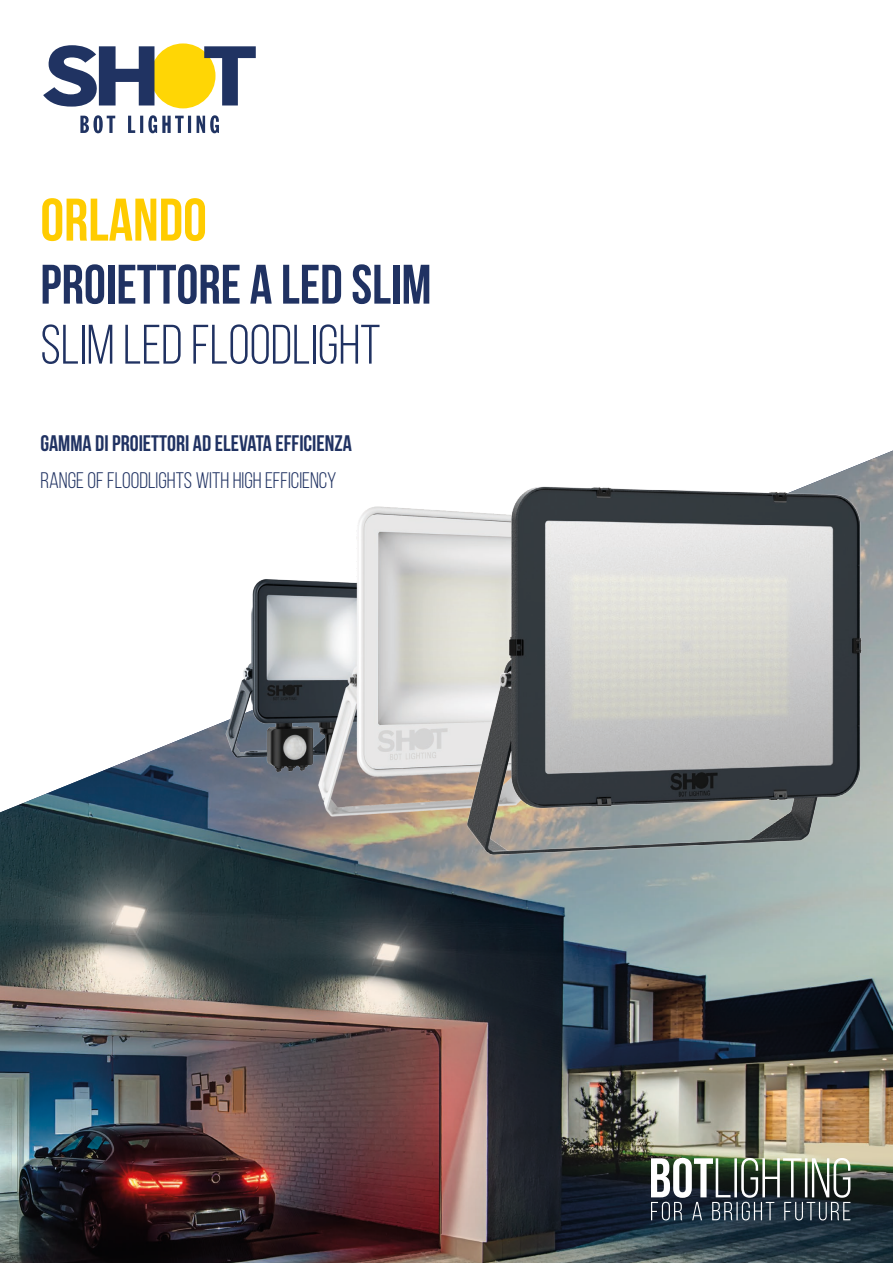
<style>
.page{position:relative;width:893px;height:1263px;background:#fff}
.page>*{position:absolute;margin:0;border:0;box-sizing:border-box;transform-origin:0 0}
.t1{font:700 60px "Bebas Neue";color:#fc0}
.t2{font:700 55.5px "Bebas Neue";color:#203262}
.t3{font:55.5px "Bebas Neue";color:#203262}
.t4{font:700 22.5px "Bebas Neue";color:#203262}
.t5{font:22.5px "Bebas Neue";color:#203262}
</style>
<div class="page">
<img style="left:0;top:451px;width:893px;height:812px">
<img style="left:208px;top:495px;width:248px;height:334px">
<svg style="left:651px;top:1158px;width:199px;height:62px"></svg>
<div style="left:151px;top:43px;width:64px;height:65px;background:#ffd605;border-radius:50%"></div>
<svg style="left:43px;top:45px;width:111px;height:62px"></svg>
<svg style="left:204px;top:46px;width:52px;height:59px"></svg>
<svg style="left:80px;top:115px;width:139px;height:18px"></svg>
<img style="left:456px;top:458px;width:437px;height:419px">
<h1 class="t1" style="left:40px;top:187px;width:168px">ORLANDO</h1>
<h2 class="t2" style="left:40px;top:254px;width:393px">PROIETTORE A LED SLIM</h2>
<h2 class="t3" style="left:40px;top:315px;width:342px">SLIM LED FLOODLIGHT</h2>
<p class="t4" style="left:40px;top:430px;width:313px">GAMMA DI PROIETTORI AD ELEVATA EFFICIENZA</p>
<p class="t5" style="left:40px;top:468px;width:297px">RANGE OF FLOODLIGHTS WITH HIGH EFFICIENCY</p>
</div>
